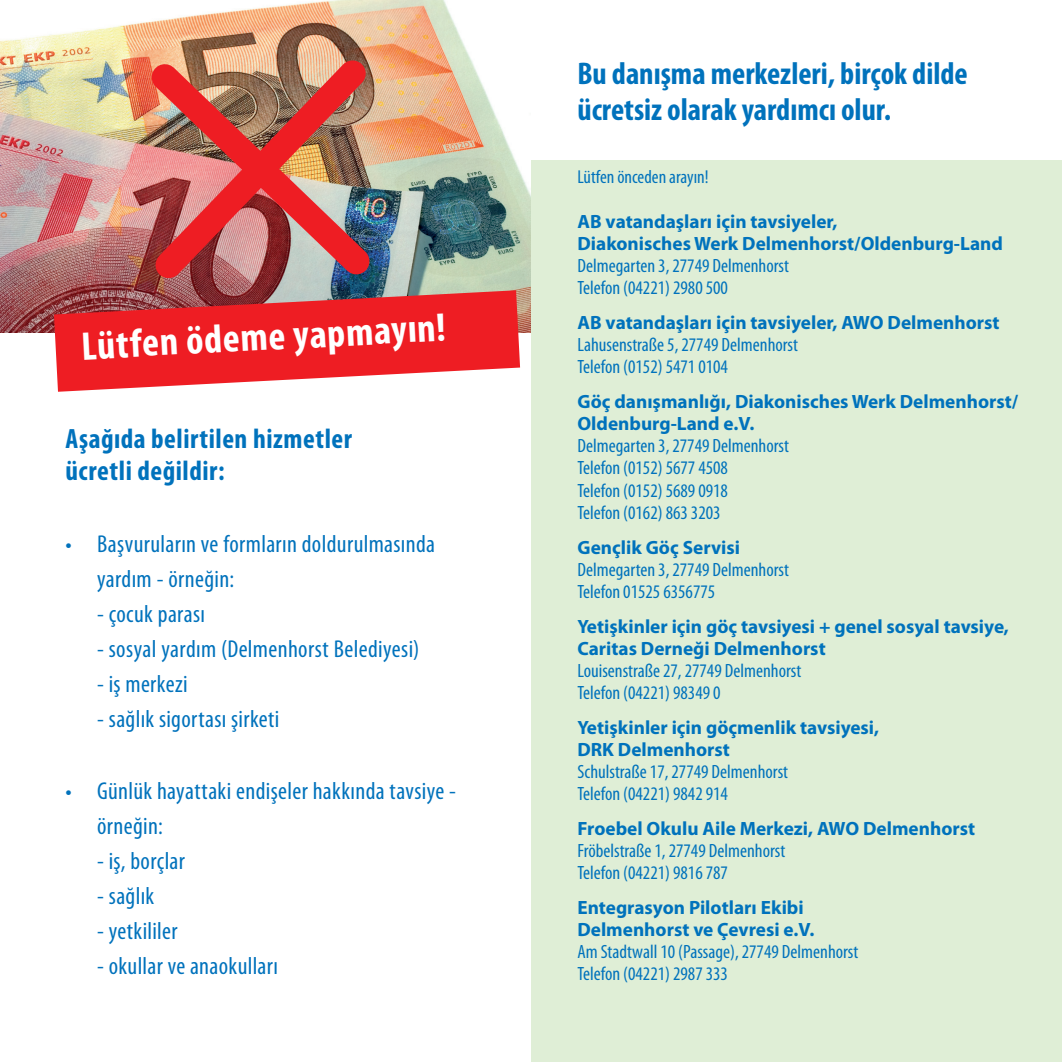
<style>
.page{position:relative;width:1062px;height:1062px;background:#fff}
.page>*{position:absolute;margin:0;border:0;box-sizing:border-box;transform-origin:0 0}
.t1{font:700 condensed 40.25px "Myriad Pro";color:#fff}
.t2{font:700 condensed 31.5px/36.2px "Myriad Pro";color:#0072bc}
.t3{font:700 condensed 28px/32.2px "Myriad Pro";letter-spacing:.02em;color:#0072bc}
.t4{font:condensed 24.5px/35px "Myriad Pro";letter-spacing:.015em;color:#0072bc}
.t5{font:condensed 19.25px/22.1px "Myriad Pro";color:#0072bc}
.t6{font:700 19.25px/22.1px "Myriad Pro";color:#0072bc}
.t7{font:condensed 18.72px "Myriad Pro";color:#0072bc}
</style>
<div class="page">
<img style="left:0;top:0;width:531px;height:332px">
<svg style="left:54px;top:290px;width:466px;height:102px;background:#ea3f43"></svg>
<div style="left:531px;top:160px;width:531px;height:902px;background:#dfeed6"></div>
<img style="left:128px;top:40px;width:265px;height:258px">
<img style="left:131px;top:36px;width:259px;height:266px">
<h1 class="t1" style="left:80px;top:321px;width:366px;rotate:-3deg">Lütfen ödeme yapmayın!</h1>
<h3 class="t3" style="left:65px;top:422px;width:288px">Aşağıda belirtilen hizmetler ücretli değildir:</h3>
<p class="t4" style="left:97px;top:526px;width:339px;text-indent:-32px">• Başvuruların ve formların doldurulmasında yardım - örneğin:</p>
<p class="t4" style="left:97px;top:596px;width:109px">- çocuk parası</p>
<p class="t4" style="left:97px;top:631px;width:324px">- sosyal yardım (Delmenhorst Belediyesi)</p>
<p class="t4" style="left:97px;top:666px;width:92px">- iş merkezi</p>
<p class="t4" style="left:97px;top:701px;width:184px">- sağlık sigortası şirketi</p>
<p class="t4" style="left:97px;top:773px;width:360px;text-indent:-32px">• Günlük hayattaki endişeler hakkında tavsiye - örneğin:</p>
<p class="t4" style="left:97px;top:843px;width:89px">- iş, borçlar</p>
<p class="t4" style="left:97px;top:878px;width:59px">- sağlık</p>
<p class="t4" style="left:97px;top:913px;width:82px">- yetkililer</p>
<p class="t4" style="left:97px;top:948px;width:182px">- okullar ve anaokulları</p>
<h2 class="t2" style="left:577px;top:55px;width:392px">Bu danışma merkezleri, birçok dilde ücretsiz olarak yardımcı olur.</h2>
<p class="t7" style="left:577px;top:166px;width:133px">Lütfen önceden arayın!</p>
<p class="t6" style="left:577px;top:210px;width:427px">AB vatandaşları için tavsiyeler,<br>Diakonisches Werk Delmenhorst/Oldenburg-Land</p>
<p class="t5" style="left:577px;top:254px;width:213px">Delmegarten 3, 27749 Delmenhorst<br>Telefon (04221) 2980 500</p>
<p class="t6" style="left:577px;top:311px;width:424px">AB vatandaşları için tavsiyeler, AWO Delmenhorst</p>
<p class="t5" style="left:577px;top:333px;width:222px">Lahusenstraße 5, 27749 Delmenhorst<br>Telefon (0152) 5471 0104</p>
<p class="t6" style="left:577px;top:390px;width:442px">Göç danışmanlığı, Diakonisches Werk Delmenhorst/<br>Oldenburg-Land e.V.</p>
<p class="t5" style="left:577px;top:435px;width:213px">Delmegarten 3, 27749 Delmenhorst<br>Telefon (0152) 5677 4508<br>Telefon (0152) 5689 0918<br>Telefon (0162) 863 3203</p>
<p class="t6" style="left:577px;top:535px;width:164px">Gençlik Göç Servisi</p>
<p class="t5" style="left:577px;top:558px;width:213px">Delmegarten 3, 27749 Delmenhorst<br>Telefon 01525 6356775</p>
<p class="t6" style="left:577px;top:614px;width:433px">Yetişkinler için göç tavsiyesi + genel sosyal tavsiye,<br>Caritas Derneği Delmenhorst</p>
<p class="t5" style="left:577px;top:659px;width:225px">Louisenstraße 27, 27749 Delmenhorst<br>Telefon (04221) 98349 0</p>
<p class="t6" style="left:577px;top:715px;width:303px">Yetişkinler için göçmenlik tavsiyesi,<br>DRK Delmenhorst</p>
<p class="t5" style="left:577px;top:760px;width:212px">Schulstraße 17, 27749 Delmenhorst<br>Telefon (04221) 9842 914</p>
<p class="t6" style="left:577px;top:816px;width:399px">Froebel Okulu Aile Merkezi, AWO Delmenhorst</p>
<p class="t5" style="left:577px;top:839px;width:209px">Fröbelstraße 1, 27749 Delmenhorst<br>Telefon (04221) 9816 787</p>
<p class="t6" style="left:577px;top:895px;width:238px">Entegrasyon Pilotları Ekibi<br>Delmenhorst ve Çevresi e.V.</p>
<p class="t5" style="left:577px;top:940px;width:282px">Am Stadtwall 10 (Passage), 27749 Delmenhorst<br>Telefon (04221) 2987 333</p>
</div>
